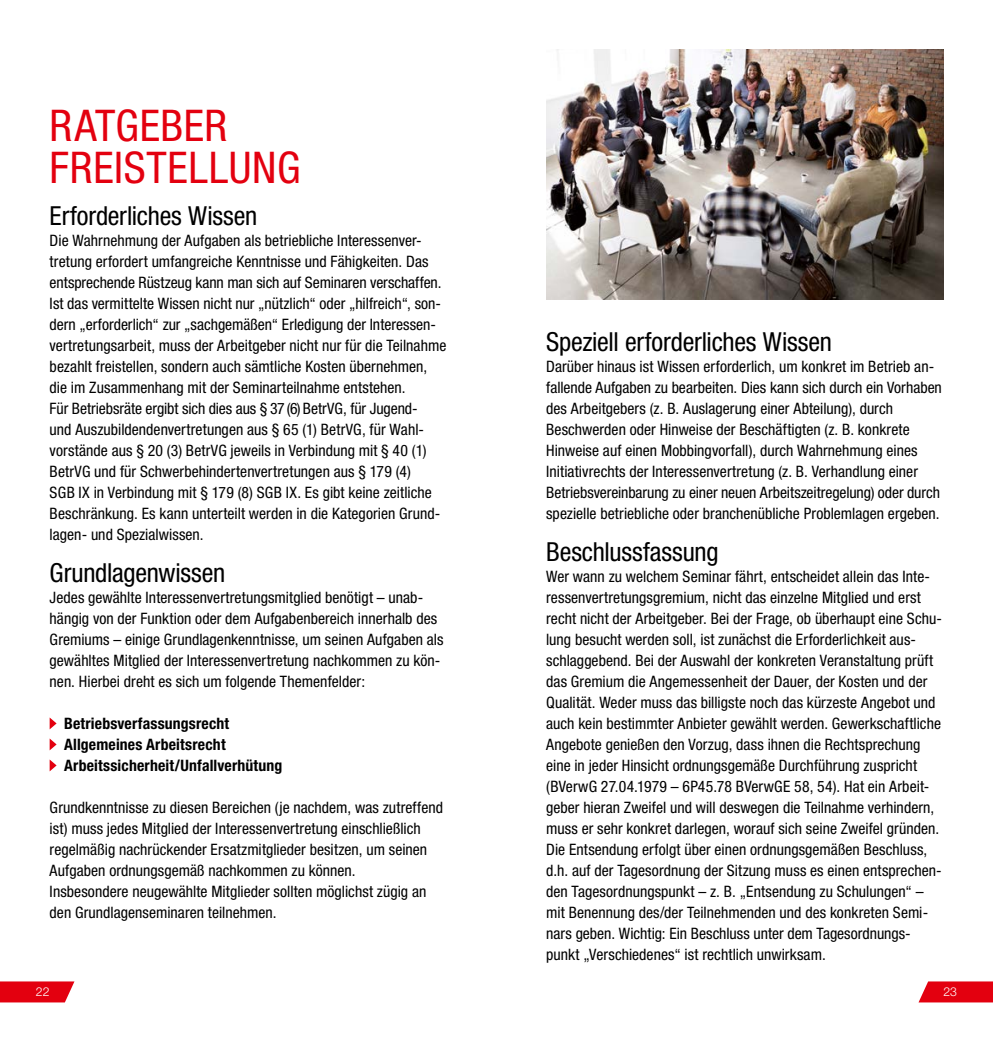
<style>
.page{position:relative;width:993px;height:1042px;background:#fff}
.page>*{position:absolute;margin:0;border:0;box-sizing:border-box;transform-origin:0 0}
.t1{font:condensed 43.75px/42px "Helvetica Neue LT Std";letter-spacing:.015em;color:#e3000f}
.t2{font:condensed 26.25px "Helvetica Neue LT Std";letter-spacing:-.01em;color:#000}
.t3{font:condensed 15.75px/21px "Helvetica Neue LT Std";color:#000}
.t4{font:700 condensed 15.75px/21px "Helvetica Neue LT Std";letter-spacing:.01em;color:#000}
.t5{font:300 12.25px "Helvetica Neue LT Std";color:#fff}
</style>
<div class="page">
<svg style="left:50px;top:718px;width:7px;height:11px"></svg>
<svg style="left:50px;top:739px;width:7px;height:11px"></svg>
<svg style="left:50px;top:760px;width:7px;height:11px"></svg>
<img style="left:546px;top:50px;width:397px;height:250px">
<svg style="left:0;top:981px;width:74px;height:21px;background:#e51321"></svg>
<svg style="left:918px;top:981px;width:74px;height:21px;background:#e51725"></svg>
<h1 class="t1" style="left:50px;top:104px;width:252px">RATGEBER<br>FREISTELLUNG</h1>
<h2 class="t2" style="left:50px;top:201px;width:209px">Erforderliches Wissen</h2>
<p class="t3" style="left:50px;top:230px;width:398px">Die Wahrnehmung der Aufgaben als betriebliche Interessenver&shy;tretung erfordert umfangreiche Kenntnisse und Fähigkeiten. Das entsprechende Rüstzeug kann man sich auf Seminaren verschaffen.<br>Ist das vermittelte Wissen nicht nur „nützlich“ oder „hilfreich“, son&shy;dern „erforderlich“ zur „sachgemäßen“ Erledigung der Interessen&shy;vertretungsarbeit, muss der Arbeitgeber nicht nur für die Teilnahme bezahlt freistellen, sondern auch sämtliche Kosten übernehmen, die im Zusammenhang mit der Seminarteilnahme entstehen.<br>Für Betriebsräte ergibt sich dies aus § 37 (6) BetrVG, für Jugend-<br>und Auszubildendenvertretungen aus § 65 (1) BetrVG, für Wahl&shy;vorstände aus § 20 (3) BetrVG jeweils in Verbindung mit § 40 (1)<br>BetrVG und für Schwerbehindertenvertretungen aus § 179 (4)<br>SGB IX in Verbindung mit § 179 (8) SGB IX. Es gibt keine zeitliche Beschränkung. Es kann unterteilt werden in die Kategorien Grund&shy;lagen- und Spezialwissen.</p>
<h2 class="t2" style="left:50px;top:558px;width:177px">Grundlagenwissen</h2>
<p class="t3" style="left:50px;top:587px;width:395px">Jedes gewählte Interessenvertretungsmitglied benötigt – unab&shy;hängig von der Funktion oder dem Aufgabenbereich innerhalb des Gremiums – einige Grundlagenkenntnisse, um seinen Aufgaben als gewähltes Mitglied der Interessenvertretung nachkommen zu kön&shy;nen. Hierbei dreht es sich um folgende Themenfelder:</p>
<p class="t4" style="left:64px;top:713px;width:220px">Betriebsverfassungsrecht<br>Allgemeines Arbeitsrecht<br>Arbeitssicherheit/Unfallverhütung</p>
<p class="t3" style="left:50px;top:797px;width:395px">Grundkenntnisse zu diesen Bereichen (je nachdem, was zutreffend ist) muss jedes Mitglied der Interessenvertretung einschließlich regelmäßig nachrückender Ersatzmitglieder besitzen, um seinen Aufgaben ordnungsgemäß nachkommen zu können.<br>Insbesondere neugewählte Mitglieder sollten möglichst zügig an den Grundlagenseminaren teilnehmen.</p>
<h2 class="t2" style="left:546px;top:327px;width:287px">Speziell erforderliches Wissen</h2>
<p class="t3" style="left:546px;top:356px;width:397px">Darüber hinaus ist Wissen erforderlich, um konkret im Betrieb an-- fallende Aufgaben zu bearbeiten. Dies kann sich durch ein Vorhaben des Arbeitgebers (z. B. Auslagerung einer Abteilung), durch Beschwerden oder Hinweise der Beschäftigten (z. B. konkrete Hinweise auf einen Mobbingvorfall), durch Wahrnehmung eines Initiativrechts der Interessenvertretung (z. B. Verhandlung einer Betriebsvereinbarung zu einer neuen Arbeitszeitregelung) oder durch spezielle betriebliche oder branchenübliche Problemlagen ergeben.</p>
<h2 class="t2" style="left:546px;top:537px;width:174px">Beschlussfassung</h2>
<p class="t3" style="left:546px;top:566px;width:397px">Wer wann zu welchem Seminar fährt, entscheidet allein das Inte&shy;ressenvertretungsgremium, nicht das einzelne Mitglied und erst recht nicht der Arbeitgeber. Bei der Frage, ob überhaupt eine Schu&shy;lung besucht werden soll, ist zunächst die Erforderlichkeit aus&shy;schlaggebend. Bei der Auswahl der konkreten Veranstaltung prüft das Gremium die Angemessenheit der Dauer, der Kosten und der Qualität. Weder muss das billigste noch das kürzeste Angebot und auch kein bestimmter Anbieter gewählt werden. Gewerkschaftliche Angebote genießen den Vorzug, dass ihnen die Rechtsprechung eine in jeder Hinsicht ordnungsgemäße Durchführung zuspricht (BVerwG 27.04.1979 – 6P45.78 BVerwGE 58, 54). Hat ein Arbeit&shy;geber hieran Zweifel und will deswegen die Teilnahme verhindern, muss er sehr konkret darlegen, worauf sich seine Zweifel gründen.<br>Die Entsendung erfolgt über einen ordnungsgemäßen Beschluss, d.h. auf der Tagesordnung der Sitzung muss es einen entsprechen&shy;den Tagesordnungspunkt – z. B. „Entsendung zu Schulungen“ – mit Benennung des/der Teilnehmenden und des konkreten Semi&shy;nars geben. Wichtig: Ein Beschluss unter dem Tagesordnungs-- punkt „Verschiedenes“ ist rechtlich unwirksam.</p>
<p class="t5" style="left:36px;top:984px;width:15px">22</p>
<p class="t5" style="left:943px;top:984px;width:15px">23</p>
</div>
